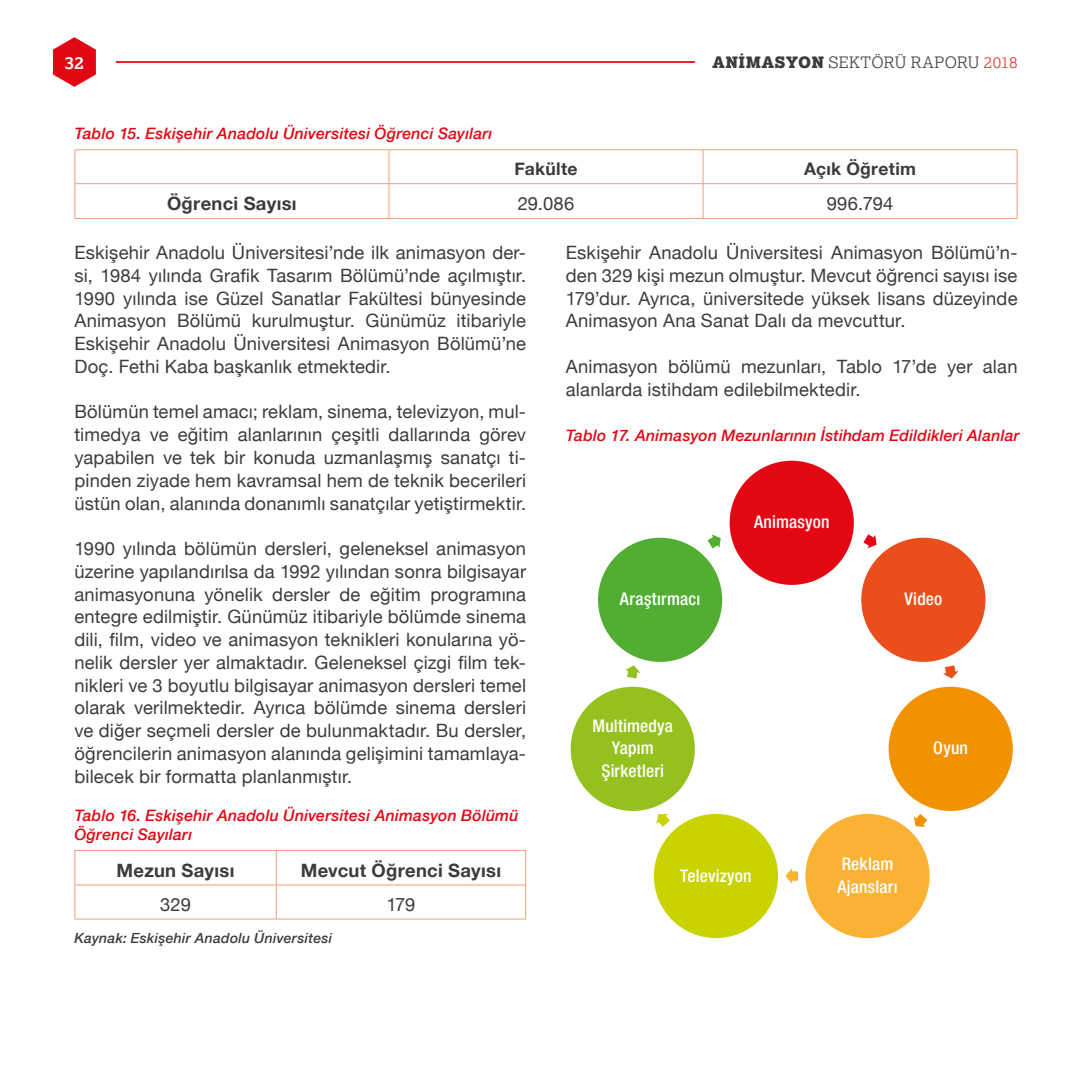
<style>
.page{position:relative;width:1092px;height:1092px;background:#fff}
.page>*{position:absolute;margin:0;border:0;box-sizing:border-box;transform-origin:0 0}
.t1{font:18.38px/22.8px "Helvetica Neue";letter-spacing:.01em;color:#3c3c3b;text-align:justify}
.t2{font:700 18.38px "Helvetica Neue";letter-spacing:.015em;color:#3c3c3b}
.t3{font:500 condensed 17.5px/22.8px "Helvetica Neue LT Com";letter-spacing:.01em;color:#fff}
.t4{font:700 17.5px "Helvetica Neue";letter-spacing:.015em;color:#3c3c3b}
.t5{font:700 17.5px "Lexia";color:#fff}
.t6{font:italic 500 15.75px/19.2px "Helvetica Neue";letter-spacing:.015em;color:#e30613}
.t7{font:300 15.75px "Lexia";letter-spacing:.02em;color:#3c3c3b}
.t8{font:italic 500 14px "Helvetica Neue";letter-spacing:.02em;color:#3c3c3b}
.s1{font-weight:900}
.s2{color:#e63323}
</style>
<div class="page">
<svg style="left:53px;top:37px;width:43px;height:50px"></svg>
<hr style="left:116px;top:61px;width:578px;height:2px;background:#e30613">
<hr style="left:74px;top:849px;width:202px;height:1px;background:#f3997b">
<hr style="left:74px;top:850px;width:1px;height:34px;background:#f3997b">
<hr style="left:276px;top:849px;width:250px;height:1px;background:#f3997b">
<hr style="left:276px;top:850px;width:1px;height:34px;background:#f3997b">
<hr style="left:525px;top:850px;width:1px;height:34px;background:#f3997b">
<hr style="left:74px;top:884px;width:202px;height:1px;background:#f3997b">
<hr style="left:74px;top:885px;width:1px;height:33px;background:#f3997b">
<hr style="left:276px;top:884px;width:250px;height:1px;background:#f3997b">
<hr style="left:276px;top:885px;width:1px;height:33px;background:#f3997b">
<hr style="left:525px;top:885px;width:1px;height:33px;background:#f3997b">
<hr style="left:74px;top:918px;width:202px;height:1px;background:#f3997b">
<hr style="left:276px;top:918px;width:250px;height:1px;background:#f3997b">
<div style="left:729px;top:460px;width:124px;height:125px;background:#e30613;border-radius:50%"></div>
<div style="left:861px;top:537px;width:124px;height:125px;background:#e94e1b;border-radius:50%"></div>
<div style="left:888px;top:686px;width:124px;height:124px;background:#f39200;border-radius:50%"></div>
<div style="left:805px;top:813px;width:124px;height:125px;background:#f9b234;border-radius:50%"></div>
<svg style="left:785px;top:868px;width:12px;height:15px"></svg>
<svg style="left:913px;top:814px;width:14px;height:12px"></svg>
<svg style="left:943px;top:665px;width:15px;height:13px"></svg>
<svg style="left:863px;top:534px;width:13px;height:14px"></svg>
<svg style="left:707px;top:534px;width:13px;height:14px"></svg>
<svg style="left:625px;top:665px;width:15px;height:13px"></svg>
<svg style="left:656px;top:813px;width:14px;height:13px"></svg>
<div style="left:653px;top:813px;width:125px;height:125px;background:#c8d300;border-radius:50%"></div>
<div style="left:570px;top:686px;width:124px;height:124px;background:#95c11f;border-radius:50%"></div>
<div style="left:598px;top:537px;width:124px;height:125px;background:#52ae32;border-radius:50%"></div>
<hr style="left:74px;top:149px;width:315px;height:1px;background:#f3997b">
<hr style="left:74px;top:150px;width:1px;height:33px;background:#f3997b">
<hr style="left:389px;top:149px;width:314px;height:1px;background:#f3997b">
<hr style="left:388px;top:150px;width:1px;height:33px;background:#f3997b">
<hr style="left:703px;top:149px;width:314px;height:1px;background:#f3997b">
<hr style="left:702px;top:150px;width:1px;height:33px;background:#f3997b">
<hr style="left:1016px;top:150px;width:1px;height:33px;background:#f3997b">
<hr style="left:74px;top:183px;width:315px;height:1px;background:#f3997b">
<hr style="left:74px;top:184px;width:1px;height:34px;background:#f3997b">
<hr style="left:389px;top:183px;width:314px;height:1px;background:#f3997b">
<hr style="left:388px;top:184px;width:1px;height:34px;background:#f3997b">
<hr style="left:703px;top:183px;width:314px;height:1px;background:#f3997b">
<hr style="left:702px;top:184px;width:1px;height:34px;background:#f3997b">
<hr style="left:1016px;top:184px;width:1px;height:34px;background:#f3997b">
<hr style="left:74px;top:218px;width:315px;height:1px;background:#f3997b">
<hr style="left:389px;top:218px;width:314px;height:1px;background:#f3997b">
<hr style="left:703px;top:218px;width:314px;height:1px;background:#f3997b">
<p class="t5" style="left:65px;top:52px;width:20px">32</p>
<p class="t7" style="left:712px;top:53px;width:306px"><span class="s1">ANİMASYON</span> SEKTÖRÜ RAPORU <span class="s2">2018</span></p>
<p class="t6" style="left:74px;top:123px;width:419px">Tablo 15. Eskişehir Anadolu Üniversitesi Öğrenci Sayıları</p>
<p class="t4" style="left:514px;top:155px;width:64px">Fakülte</p>
<p class="t4" style="left:804px;top:155px;width:113px">Açık Öğretim</p>
<p class="t2" style="left:167px;top:189px;width:131px">Öğrenci Sayısı</p>
<p class="t1" style="left:517px;top:193px;width:58px">29.086</p>
<p class="t1" style="left:826px;top:193px;width:68px">996.794</p>
<p class="t1" style="left:74px;top:242px;width:453px">Eskişehir Anadolu Üniversitesi’nde ilk animasyon der&shy;si, 1984 yılında Grafik Tasarım Bölümü’nde açılmıştır.<br>1990 yılında ise Güzel Sanatlar Fakültesi bünyesinde Animasyon Bölümü kurulmuştur. Günümüz itibariyle Eskişehir Anadolu Üniversitesi Animasyon Bölümü’ne Doç. Fethi Kaba başkanlık etmektedir.</p>
<p class="t1" style="left:74px;top:401px;width:453px">Bölümün temel amacı; reklam, sinema, televizyon, mul&shy;timedya ve eğitim alanlarının çeşitli dallarında görev yapabilen ve tek bir konuda uzmanlaşmış sanatçı ti&shy;pinden ziyade hem kavramsal hem de teknik becerileri üstün olan, alanında donanımlı sanatçılar yetiştirmektir.</p>
<p class="t1" style="left:74px;top:538px;width:453px">1990 yılında bölümün dersleri, geleneksel animasyon üzerine yapılandırılsa da 1992 yılından sonra bilgisayar animasyonuna yönelik dersler de eğitim programına entegre edilmiştir. Günümüz itibariyle bölümde sinema dili, film, video ve animasyon teknikleri konularına yö&shy;nelik dersler yer almaktadır. Geleneksel çizgi film tek&shy;nikleri ve 3 boyutlu bilgisayar animasyon dersleri temel olarak verilmektedir. Ayrıca bölümde sinema dersleri ve diğer seçmeli dersler de bulunmaktadır. Bu dersler, öğrencilerin animasyon alanında gelişimini tamamlaya&shy;bilecek bir formatta planlanmıştır.</p>
<p class="t6" style="left:74px;top:804px;width:445px">Tablo 16. Eskişehir Anadolu Üniversitesi Animasyon Bölümü<br>Öğrenci Sayıları</p>
<p class="t2" style="left:117px;top:855px;width:119px">Mezun Sayısı</p>
<p class="t2" style="left:301px;top:855px;width:202px">Mevcut Öğrenci Sayısı</p>
<p class="t1" style="left:160px;top:893px;width:32px">329</p>
<p class="t1" style="left:386px;top:893px;width:31px">179</p>
<p class="t8" style="left:74px;top:926px;width:259px">Kaynak: Eskişehir Anadolu Üniversitesi</p>
<p class="t1" style="left:566px;top:242px;width:453px">Eskişehir Anadolu Üniversitesi Animasyon Bölümü’n&shy;den 329 kişi mezun olmuştur. Mevcut öğrenci sayısı ise 179’dur. Ayrıca, üniversitede yüksek lisans düzeyinde Animasyon Ana Sanat Dalı da mevcuttur.</p>
<p class="t1" style="left:566px;top:356px;width:453px">Animasyon bölümü mezunları, Tablo 17’de yer alan alanlarda istihdam edilebilmektedir.</p>
<p class="t6" style="left:566px;top:424px;width:455px">Tablo 17. Animasyon Mezunlarının İstihdam Edildikleri Alanlar</p>
<p class="t3" style="left:620px;top:587px;width:82px">Araştırmacı</p>
<p class="t3" style="left:754px;top:510px;width:77px">Animasyon</p>
<p class="t3" style="left:904px;top:587px;width:39px">Video</p>
<p class="t3" style="left:592px;top:713px;width:82px;text-align:center">Multimedya<br>Yapım<br>Şirketleri</p>
<p class="t3" style="left:680px;top:863px;width:73px">Televizyon</p>
<p class="t3" style="left:933px;top:736px;width:36px">Oyun</p>
<p class="t3" style="left:837px;top:852px;width:62px">Reklam<br>Ajansları</p>
</div>
